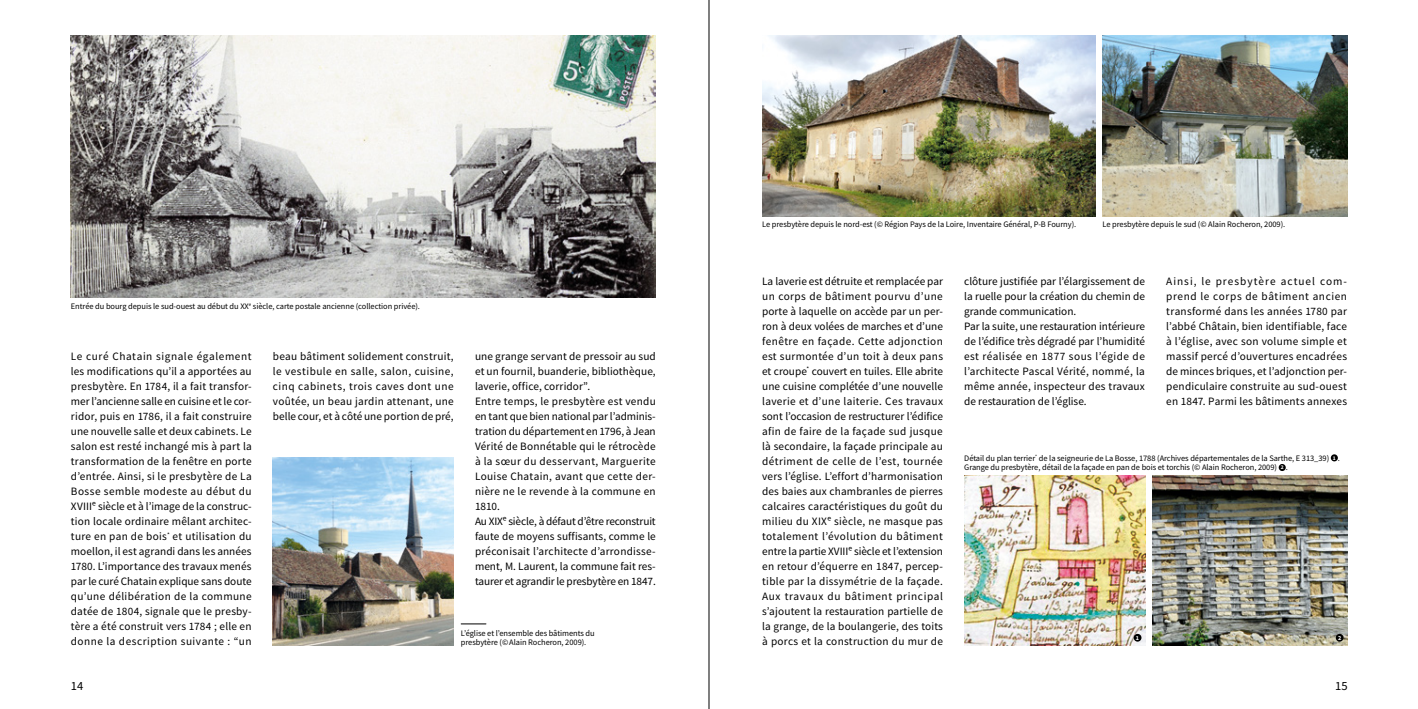
<style>
.page{position:relative;width:1418px;height:709px;background:#fff}
.page>*{position:absolute;margin:0;border:0;box-sizing:border-box;transform-origin:0 0}
.t1{font:12.5px "Source Sans Pro";color:#000}
.t2{font:11.25px/15px "Source Sans Pro";letter-spacing:.01em;color:#000;text-align:justify}
.t3{font:8.38px/9.6px "Source Sans Pro";letter-spacing:-.005em;color:#000}
.t4{font:700 6.12px "Source Sans Pro";color:#fff}
.s1{font-weight:700;font-size:5.62px;color:#fff}
</style>
<div class="page">
<img style="left:71px;top:35px;width:585px;height:263px">
<img style="left:273px;top:457px;width:181px;height:188px">
<img style="left:1102px;top:35px;width:244px;height:181px">
<img style="left:1152px;top:475px;width:194px;height:170px">
<img style="left:964px;top:475px;width:180px;height:170px">
<img style="left:762px;top:35px;width:333px;height:181px">
<svg style="left:461px;top:623px;width:25px;height:1px"></svg>
<div style="left:1330px;top:454px;width:7px;height:7px;background:#000;border-radius:50%"></div>
<div style="left:1278px;top:464px;width:7px;height:7px;background:#000;border-radius:50%"></div>
<div style="left:1335px;top:634px;width:8px;height:7px;background:#000;border-radius:50%"></div>
<div style="left:1133px;top:634px;width:8px;height:7px;background:#000;border-radius:50%"></div>
<hr style="left:708px;top:0;width:1px;height:709px;background:#000">
<p class="t3" style="left:71px;top:301px;width:350px">Entrée du bourg depuis le sud-ouest au début du XX<sup>e</sup> siècle, carte postale ancienne (collection privée).</p>
<p class="t2" style="left:71px;top:349px;width:182px">Le curé Chatain signale également les modifications qu’il a apportées au presbytère. En 1784, il a fait transfor&shy;mer l’ancienne salle en cuisine et le cor&shy;ridor, puis en 1786, il a fait construire une nouvelle salle et deux cabinets. Le salon est resté inchangé mis à part la transformation de la fenêtre en porte d’entrée. Ainsi, si le presbytère de La Bosse semble modeste au début du XVIIIᵉ siècle et à l’image de la construc&shy;tion locale ordinaire mêlant architec&shy;ture en pan de bois<sup>*</sup> et utilisation du moellon, il est agrandi dans les années 1780. L’importance des travaux menés par le curé Chatain explique sans doute qu’une délibération de la commune datée de 1804, signale que le presby&shy;tère a été construit vers 1784 ; elle en donne la description suivante : “un</p>
<p class="t2" style="left:273px;top:349px;width:182px">beau bâtiment solidement construit, le vestibule en salle, salon, cuisine, cinq cabinets, trois caves dont une voûtée, un beau jardin attenant, une belle cour, et à côté une portion de pré,</p>
<p class="t2" style="left:475px;top:349px;width:182px;text-align:left">une grange servant de pressoir au sud et un fournil, buanderie, bibliothèque, laverie, office, corridor”.<br>Entre temps, le presbytère est vendu en tant que bien national par l’adminis&shy;tration du département en 1796, à Jean Vérité de Bonnétable qui le rétrocède à la sœur du desservant, Marguerite Louise Chatain, avant que cette der&shy;nière ne le revende à la commune en 1810.<br>Au XIXᵉ siècle, à défaut d’être reconstruit faute de moyens suffisants, comme le préconisait l’architecte d’arrondisse&shy;ment, M. Laurent, la commune fait res&shy;taurer et agrandir le presbytère en 1847.</p>
<p class="t3" style="left:461px;top:628px;width:135px">L’église et l’ensemble des bâtiments du presbytère (©Alain Rocheron, 2009).</p>
<p class="t3" style="left:762px;top:219px;width:315px">Le presbytère depuis le nord-est (© Région Pays de la Loire, Inventaire Général, P-B Fourny).</p>
<p class="t3" style="left:1102px;top:219px;width:184px">Le presbytère depuis le sud (© Alain Rocheron, 2009).</p>
<p class="t2" style="left:762px;top:274px;width:182px">La laverie est détruite et remplacée par un corps de bâtiment pourvu d’une porte à laquelle on accède par un per&shy;ron à deux volées de marches et d’une fenêtre en façade. Cette adjonction est surmontée d’un toit à deux pans et croupe<sup>*</sup> couvert en tuiles. Elle abrite une cuisine complétée d’une nouvelle laverie et d’une laiterie. Ces travaux sont l’occasion de restructurer l’édifice afin de faire de la façade sud jusque là secondaire, la façade principale au détriment de celle de l’est, tournée vers l’église. L’effort d’harmonisation des baies aux chambranles de pierres calcaires caractéristiques du goût du milieu du XIXᵉ siècle, ne masque pas totalement l’évolution du bâtiment entre la partie XVIIIᵉ siècle et l’extension en retour d’équerre en 1847, percep&shy;tible par la dissymétrie de la façade.<br>Aux travaux du bâtiment principal s’ajoutent la restauration partielle de la grange, de la boulangerie, des toits à porcs et la construction du mur de</p>
<p class="t2" style="left:964px;top:274px;width:182px;text-align:left">clôture justifiée par l’élargissement de la ruelle pour la création du chemin de grande communication.<br>Par la suite, une restauration intérieure de l’édifice très dégradé par l’humidité est réalisée en 1877 sous l’égide de l’architecte Pascal Vérité, nommé, la même année, inspecteur des travaux de restauration de l’église.</p>
<p class="t2" style="left:1166px;top:274px;width:182px">Ainsi, le presbytère actuel com&shy;prend le corps de bâtiment ancien transformé dans les années 1780 par l’abbé Châtain, bien identifiable, face à l’église, avec son volume simple et massif percé d’ouvertures encadrées de minces briques, et l’adjonction per&shy;pendiculaire construite au sud-ouest en 1847. Parmi les bâtiments annexes</p>
<p class="t3" style="left:964px;top:453px;width:377px">Détail du plan terrier<sup>*</sup> de la seigneurie de La Bosse, 1788 (Archives départementales de la Sarthe, E 313_39) <span class="s1">1</span> .<br>Grange du presbytère, détail de la façade en pan de bois et torchis (© Alain Rocheron, 2009) <span class="s1">2</span> .</p>
<p class="t4" style="left:1135px;top:633px;width:5px">1</p>
<p class="t4" style="left:1337px;top:633px;width:5px">2</p>
<p class="t1" style="left:71px;top:678px;width:14px">14</p>
<p class="t1" style="left:1335px;top:678px;width:14px">15</p>
</div>
